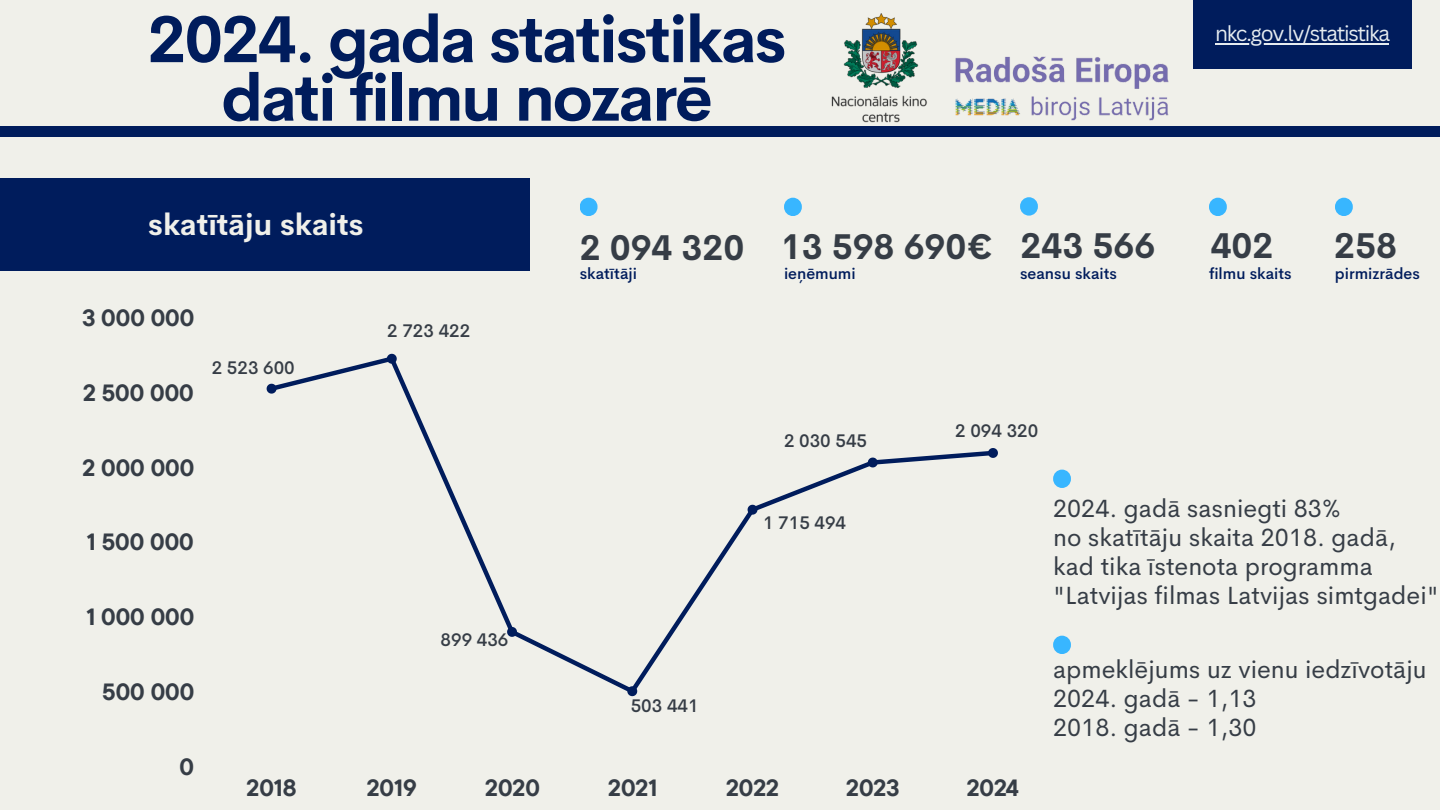
<style>
.page{position:relative;width:1440px;height:810px;background:#f0f0ea}
.page>*{position:absolute;margin:0;border:0;box-sizing:border-box;transform-origin:0 0}
.t1{font:700 65px/58.5px "Cerebri Sans";letter-spacing:-.03em;color:#001c5c;text-align:center}
.t2{font:700 35.1px "Cerebri Sans";color:#363d46}
.t3{font:700 30px "Cerebri Sans";color:#f0f0ea}
.t4{font:25px/29.2px "Cerebri Sans";color:#363d46}
.t5{font:700 23.5px "TT Commons Pro";color:#363d46}
.t6{font:21px "Canva Sans";letter-spacing:-.06em;color:#e6ecf0}
.t7{font:500 18.1px "Cerebri Sans";color:#363d46}
.t8{font:500 15.7px "Cerebri Sans";color:#001c5c}
</style>
<div class="page">
<div style="left:1193px;top:0;width:219px;height:69px;background:#001c5c"></div>
<hr style="left:1215px;top:43px;width:174px;height:1px;background:#e6ecf0">
<div style="left:0;top:127px;width:1440px;height:10px;background:#001c5c"></div>
<svg style="left:266px;top:353px;width:732px;height:344px"></svg>
<div style="left:1053px;top:636px;width:18px;height:18px;background:#38b6ff;border-radius:9px"></div>
<div style="left:1053px;top:470px;width:18px;height:18px;background:#38b6ff;border-radius:9px"></div>
<div style="left:0;top:178px;width:529px;height:93px;background:#001c5c"></div>
<div style="left:580px;top:198px;width:18px;height:18px;background:#38b6ff;border-radius:9px"></div>
<div style="left:784px;top:198px;width:18px;height:18px;background:#38b6ff;border-radius:9px"></div>
<div style="left:1020px;top:197px;width:18px;height:19px;background:#38b6ff;border-radius:9px"></div>
<div style="left:1209px;top:198px;width:18px;height:18px;background:#38b6ff;border-radius:9px"></div>
<div style="left:1335px;top:198px;width:18px;height:18px;background:#38b6ff;border-radius:9px"></div>
<img style="left:958px;top:56px;width:211px;height:65px">
<img style="left:831px;top:13px;width:127px;height:110px">
<p class="t1" style="left:148px;top:10px;width:641px">2024. gada statistikas dati filmu nozarē</p>
<h3 class="t3" style="left:148px;top:205px;width:217px">skatītāju skaits</h3>
<p class="t5" style="left:82px;top:302px;width:114px">3 000 000</p>
<p class="t5" style="left:83px;top:377px;width:112px">2 500 000</p>
<h6 class="t7" style="left:212px;top:356px;width:85px">2 523 600</h6>
<p class="t5" style="left:82px;top:452px;width:113px">2 000 000</p>
<h2 class="t7" style="left:387px;top:318px;width:85px">2 723 422</h2>
<h2 class="t2" style="left:580px;top:225px;width:166px">2 094 320</h2>
<h2 class="t8" style="left:580px;top:264px;width:59px">skatītāji</h2>
<p class="t2" style="left:1021px;top:223px;width:136px">243 566</p>
<h2 class="t2" style="left:781px;top:224px;width:214px">13 598 690€</h2>
<p class="t8" style="left:784px;top:264px;width:73px">ieņēmumi</p>
<h2 class="t8" style="left:1020px;top:264px;width:99px">seansu skaits</h2>
<h6 class="t7" style="left:784px;top:429px;width:85px">2 030 545</h6>
<h6 class="t7" style="left:955px;top:418px;width:85px">2 094 320</h6>
<h1 class="t6" style="left:1215px;top:19px;width:177px">nkc.gov.lv/statistika</h1>
<p class="t2" style="left:1211px;top:223px;width:64px">402</p>
<p class="t8" style="left:1209px;top:263px;width:84px">filmu skaits</p>
<p class="t2" style="left:1334px;top:223px;width:64px">258</p>
<p class="t8" style="left:1335px;top:263px;width:86px">pirmizrādes</p>
<p class="t5" style="left:87px;top:527px;width:108px">1 500 000</p>
<p class="t5" style="left:86px;top:602px;width:109px">1 000 000</p>
<p class="t5" style="left:102px;top:677px;width:94px">500 000</p>
<p class="t5" style="left:180px;top:752px;width:16px">0</p>
<p class="t7" style="left:441px;top:628px;width:69px">899 436</p>
<h6 class="t7" style="left:631px;top:694px;width:69px">503 441</h6>
<h6 class="t7" style="left:763px;top:511px;width:85px">1 715 494</h6>
<p class="t5" style="left:247px;top:773px;width:52px">2018</p>
<p class="t5" style="left:367px;top:773px;width:52px">2019</p>
<p class="t5" style="left:485px;top:773px;width:56px">2020</p>
<p class="t5" style="left:608px;top:773px;width:51px">2021</p>
<p class="t5" style="left:726px;top:773px;width:55px">2022</p>
<p class="t5" style="left:846px;top:773px;width:55px">2023</p>
<p class="t5" style="left:967px;top:773px;width:54px">2024</p>
<h5 class="t4" style="left:1053px;top:493px;width:387px">2024. gadā sasniegti 83%<br>no skatītāju skaita 2018. gadā, kad tika īstenota programma "Latvijas filmas Latvijas simtgadei"</h5>
<h6 class="t4" style="left:1053px;top:654px;width:375px">apmeklējums uz vienu iedzīvotāju<br>2024. gadā - 1,13<br>2018. gadā - 1,30</h6>
</div>
